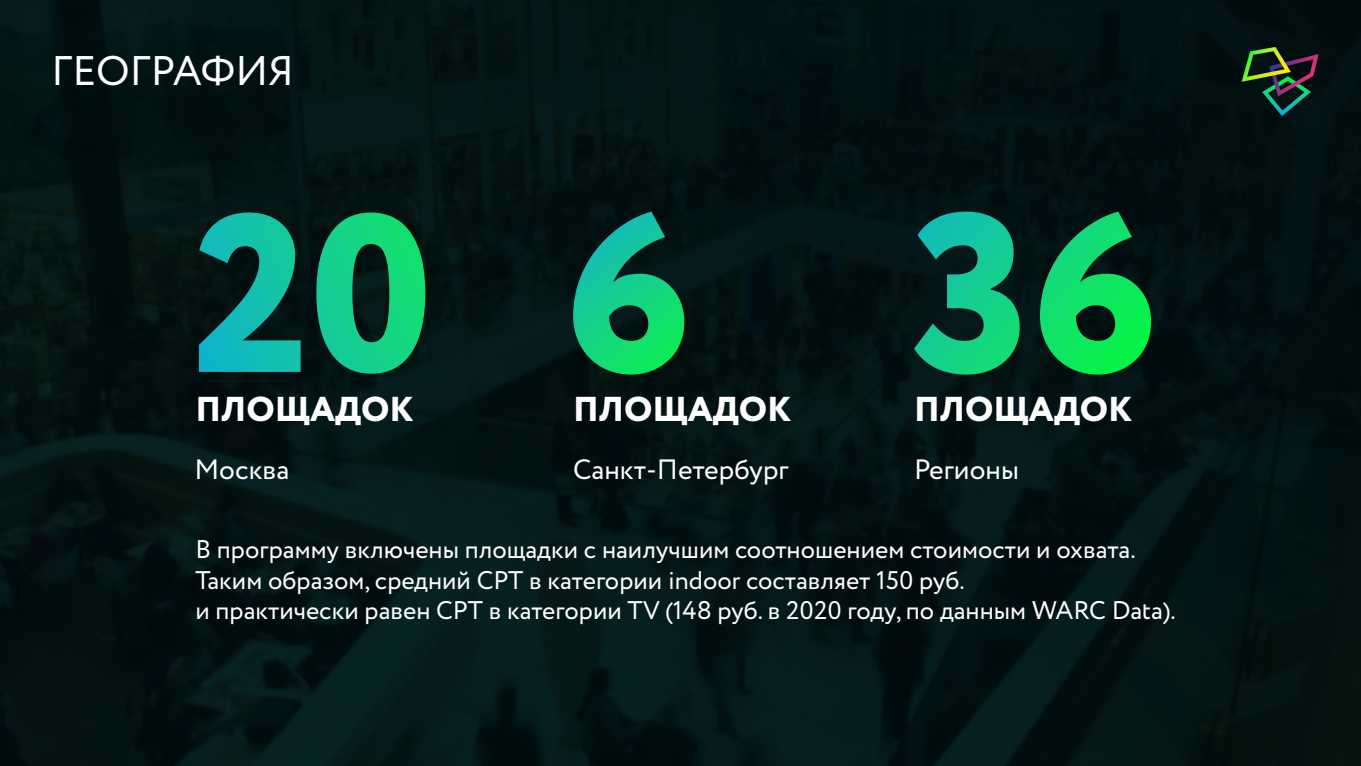
<style>
.page{position:relative;width:1361px;height:766px;background:#fff}
.page>*{position:absolute;margin:0;border:0;box-sizing:border-box;transform-origin:0 0}
.t1{font:41.4px "Circe";color:#fff}
.t2{font:800 34.5px "Circe";color:#fff}
.t3{font:27.9px "Circe";color:#fff}
.t4{font:25.5px/30.6px "Circe";color:#fff}
</style>
<div class="page">
<div style="left:0;top:0;width:1361px;height:765px;background:#000f11"></div>
<img style="left:1241px;top:47px;width:77px;height:69px">
<svg style="left:199px;top:212px;width:102px;height:160px"></svg>
<svg style="left:316px;top:212px;width:109px;height:161px"></svg>
<svg style="left:573px;top:211px;width:111px;height:163px"></svg>
<svg style="left:914px;top:211px;width:105px;height:163px"></svg>
<svg style="left:1040px;top:211px;width:111px;height:163px"></svg>
<h1 class="t1" style="left:52px;top:43px;width:244px">ГЕОГРАФИЯ</h1>
<h2 class="t2" style="left:195px;top:385px;width:219px">ПЛОЩАДОК</h2>
<h2 class="t2" style="left:573px;top:385px;width:219px">ПЛОЩАДОК</h2>
<h2 class="t2" style="left:914px;top:385px;width:219px">ПЛОЩАДОК</h2>
<p class="t3" style="left:194px;top:450px;width:96px">Москва</p>
<p class="t3" style="left:573px;top:450px;width:217px">Санкт-Петербург</p>
<p class="t3" style="left:914px;top:450px;width:106px">Регионы</p>
<p class="t4" style="left:195px;top:535px;width:982px">В программу включены площадки с наилучшим соотношением стоимости и охвата.<br>Таким образом, средний CPT в категории indoor составляет 150 руб.<br>и практически равен CPT в категории TV (148 руб. в 2020 году, по данным WARC Data).</p>
</div>
